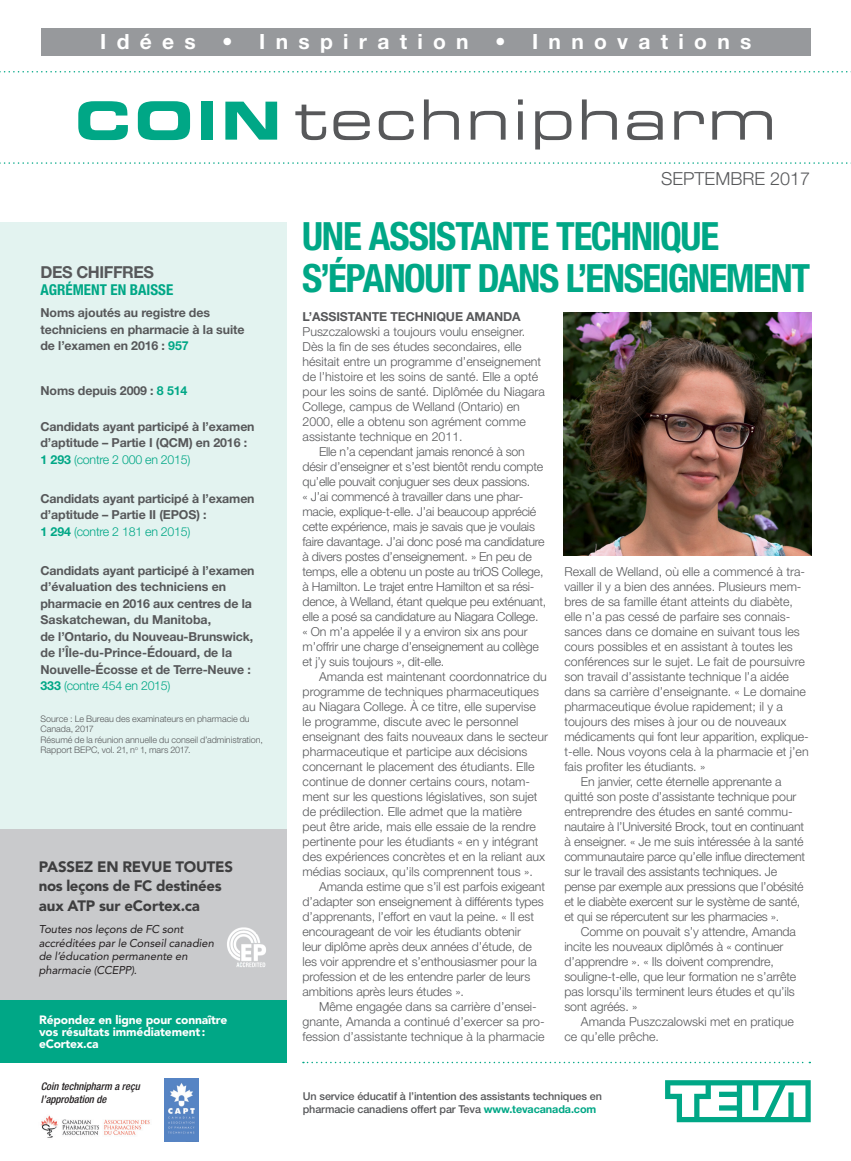
<style>
.page{position:relative;width:851px;height:1161px;background:#fff}
.page>*{position:absolute;margin:0;border:0;box-sizing:border-box;transform-origin:0 0}
.t1{font:55.5px "Eurostile LT Std Ex 2";letter-spacing:.05em;color:#57585a}
.TT___HEADS__LARGE_LI{font:700 condensed 39px/42px "Helvetica Neue LT Std";letter-spacing:-.04em;color:#00a786}
.t2{font:700 21px "Helvetica Neue LT Std";letter-spacing:.49em;color:#fff}
.t3{font:300 18px "Helvetica Neue LT Std";color:#57585a}
.heds{font:700 16.5px "Helvetica Neue LT Std";letter-spacing:-.025em;color:#57585a}
.t4{font:900 15px/19.5px "Avenir LT Std";letter-spacing:-.02em;color:#3e3e3f}
.heds-2{font:700 condensed 15px "Helvetica Neue LT Std";color:#00a786}
.TT___MAIN_TEXT{font:300 12.3px/15px "Helvetica Neue LT Std";letter-spacing:-.01em;color:#57585a}
.TT___MAIN_TEXT-2{font:700 12.3px/16.5px "Helvetica Neue LT Std";letter-spacing:-.01em;color:#57585a}
.t5{font:900 12px/12px "Avenir LT Std";letter-spacing:-.01em;color:#fff}
.t6{font:italic 11.25px/13.5px "Avenir LT Std";letter-spacing:-.005em;color:#231f20}
.TT___ENDORSEMENT_COP{font:500 10.8px/13.2px "Helvetica Neue LT Std";letter-spacing:-.01em;color:#57585a}
.t7{font:italic 500 condensed 10.5px "Helvetica Neue LT Std";color:#231f20}
.TT_references{font:300 9px/10.5px "Helvetica Neue LT Std";color:#57585a}
.s1{font-family:"Eurostile LT Std Bold Ex 2";font-size:52.5px;color:#00a786}
.s2{color:#00a786}
.s3{font-weight:300;color:#00a786}
.s4{font-weight:700}
.s5{font-weight:700;color:#00a786}
</style>
<div class="page">
<div style="left:0;top:222px;width:286px;height:672px;background:#e3f3f0"></div>
<svg style="left:303px;top:1062px;width:507px;height:1px"></svg>
<svg style="left:665px;top:1080px;width:145px;height:42px"></svg>
<div style="left:41px;top:28px;width:769px;height:28px;background:#97999c"></div>
<svg style="left:0;top:162px;width:851px;height:2px"></svg>
<svg style="left:0;top:71px;width:851px;height:2px"></svg>
<img style="left:40px;top:1115px;width:110px;height:23px">
<img style="left:164px;top:1078px;width:34px;height:63px">
<div style="left:0;top:829px;width:286px;height:172px;background:#c9cacc"></div>
<div style="left:0;top:1001px;width:286px;height:62px;background:#00a786"></div>
<img style="left:227px;top:927px;width:39px;height:40px">
<img style="left:563px;top:313px;width:248px;height:242px">
<p class="t2" style="left:100px;top:28px;width:97px">Idées</p>
<p class="t2" style="left:222px;top:28px;width:248px">• Inspiration</p>
<p class="t2" style="left:495px;top:28px;width:258px">• Innovations</p>
<p class="t1" style="left:75px;top:82px;width:702px"><span class="s1">COIN</span> technipharm</p>
<p class="heds" style="left:40px;top:262px;width:115px">DES CHIFFRES</p>
<p class="heds-2" style="left:40px;top:280px;width:134px">AGRÉMENT EN BAISSE</p>
<p class="TT___MAIN_TEXT-2" style="left:40px;top:304px;width:205px">Noms ajoutés au registre des techniciens en pharmacie à la suite de l’examen en 2016 : <span class="s2">957</span></p>
<p class="TT___MAIN_TEXT-2" style="left:40px;top:382px;width:148px">Noms depuis 2009 : <span class="s2">8 514</span></p>
<p class="TT___MAIN_TEXT-2" style="left:40px;top:418px;width:216px">Candidats ayant participé à l’examen d’aptitude – Partie I (QCM) en 2016 :<br><span class="s2">1 293</span> <span class="s3">(contre 2 000 en 2015)</span></p>
<p class="TT___MAIN_TEXT-2" style="left:40px;top:490px;width:216px">Candidats ayant participé à l’examen d’aptitude – Partie II (EPOS) :<br><span class="s2">1 294</span> <span class="s3">(contre 2 181 en 2015)</span></p>
<p class="TT___MAIN_TEXT-2" style="left:40px;top:562px;width:216px">Candidats ayant participé à l’examen d’évaluation des techniciens en pharmacie en 2016 aux centres de la Saskatchewan, du Manitoba,<br>de l’Ontario, du Nouveau-Brunswick, de l’Île-du-Prince-Édouard, de la Nouvelle-Écosse et de Terre-Neuve :<br><span class="s2">333</span> <span class="s3">(contre 454 en 2015)</span></p>
<p class="TT_references" style="left:40px;top:713px;width:211px">Source : Le Bureau des examinateurs en pharmacie du<br>Canada, 2017</p>
<p class="TT_references" style="left:40px;top:734px;width:224px">Résumé de la réunion annuelle du conseil d’administration,<br>Rapport BEPC, vol. 21, n<sup>o</sup> 1, mars 2017.</p>
<p class="t4" style="left:39px;top:857px;width:196px">PASSEZ EN REVUE TOUTES nos leçons de FC destinées aux ATP sur eCortex.ca</p>
<p class="t6" style="left:39px;top:923px;width:177px">Toutes nos leçons de FC sont accréditées par le Conseil canadien de l’éducation permanente en pharmacie (CCEPP).</p>
<p class="t5" style="left:39px;top:1014px;width:190px">Répondez en ligne pour connaître vos résultats immédiatement : eCortex.ca</p>
<p class="t7" style="left:41px;top:1080px;width:100px">Coin technipharm a reçu</p>
<p class="t7" style="left:41px;top:1093px;width:67px">l’approbation de</p>
<p class="t3" style="left:661px;top:168px;width:150px">SEPTEMBRE 2017</p>
<p class="TT___HEADS__LARGE_LI" style="left:302px;top:214px;width:509px">UNE ASSISTANTE TECHNIQUE<br>S’ÉPANOUIT DANS L’ENSEIGNEMENT</p>
<p class="TT___MAIN_TEXT" style="left:302px;top:309px;width:244px"><span class="s4">L’ASSISTANTE TECHNIQUE AMANDA </span>Puszczalowski a toujours voulu enseigner.<br>Dès la fin de ses études secondaires, elle hésitait entre un programme d’enseignement de l’histoire et les soins de santé. Elle a opté pour les soins de santé. Diplômée du Niagara College, campus de Welland (Ontario) en 2000, elle a obtenu son agrément comme assistante technique en 2011.</p>
<p class="TT___MAIN_TEXT" style="left:302px;top:444px;width:245px;text-indent:16px">Elle n’a cependant jamais renoncé à son désir d’enseigner et s’est bientôt rendu compte qu’elle pouvait conjuguer ses deux passions.<br>« J’ai commencé à travailler dans une phar&shy;macie, explique-t-elle. J’ai beaucoup apprécié cette expérience, mais je savais que je voulais faire davantage. J’ai donc posé ma candidature à divers postes d’enseignement. » En peu de temps, elle a obtenu un poste au triOS College, à Hamilton. Le trajet entre Hamilton et sa rési&shy;dence, à Welland, étant quelque peu exténuant, elle a posé sa candidature au Niagara College. « On m’a appelée il y a environ six ans pour m’offrir une charge d’enseignement au collège et j’y suis toujours », dit-elle.</p>
<p class="TT___MAIN_TEXT" style="left:302px;top:669px;width:247px;text-indent:16px">Amanda est maintenant coordonnatrice du programme de techniques pharmaceutiques au Niagara College. À ce titre, elle supervise<br>le programme, discute avec le personnel enseignant des faits nouveaux dans le secteur pharmaceutique et participe aux décisions concernant le placement des étudiants. Elle continue de donner certains cours, notam&shy;ment sur les questions législatives, son sujet de prédilection. Elle admet que la matière peut être aride, mais elle essaie de la rendre pertinente pour les étudiants « en y intégrant des expériences concrètes et en la reliant aux médias sociaux, qu’ils comprennent tous ».</p>
<p class="TT___MAIN_TEXT" style="left:302px;top:879px;width:244px;text-indent:16px">Amanda estime que s’il est parfois exigeant d’adapter son enseignement à différents types d’apprenants, l’effort en vaut la peine. « Il est encourageant de voir les étudiants obtenir<br>leur diplôme après deux années d’étude, de les voir apprendre et s’enthousiasmer pour la profession et de les entendre parler de leurs ambitions après leurs études ».</p>
<p class="TT___MAIN_TEXT" style="left:302px;top:999px;width:243px;text-indent:16px">Même engagée dans sa carrière d’ensei&shy;gnante, Amanda a continué d’exercer sa pro&shy;fession d’assistante technique à la pharmacie</p>
<p class="TT___MAIN_TEXT" style="left:564px;top:564px;width:246px">Rexall de Welland, où elle a commencé à tra&shy;vailler il y a bien des années. Plusieurs mem&shy;bres de sa famille étant atteints du diabète, elle n’a pas cessé de parfaire ses connais&shy;sances dans ce domaine en suivant tous les cours possibles et en assistant à toutes les conférences sur le sujet. Le fait de poursuivre son travail d’assistante technique l’a aidée dans sa carrière d’enseignante. « Le domaine pharmaceutique évolue rapidement; il y a toujours des mises à jour ou de nouveaux médicaments qui font leur apparition, explique&shy;t-elle. Nous voyons cela à la pharmacie et j’en fais profiter les étudiants. »</p>
<p class="TT___MAIN_TEXT" style="left:564px;top:774px;width:242px;text-indent:16px">En janvier, cette éternelle apprenante a quitté son poste d’assistante technique pour entreprendre des études en santé commu&shy;nautaire à l’Université Brock, tout en continuant à enseigner. « Je me suis intéressée à la santé communautaire parce qu’elle influe directement sur le travail des assistants techniques. Je pense par exemple aux pressions que l’obésité et le diabète exercent sur le système de santé, et qui se répercutent sur les pharmacies ».</p>
<p class="TT___MAIN_TEXT" style="left:564px;top:924px;width:233px;text-indent:16px">Comme on pouvait s’y attendre, Amanda incite les nouveaux diplômés à « continuer d’apprendre ». « Ils doivent comprendre, souligne-t-elle, que leur formation ne s’arrête pas lorsqu’ils terminent leurs études et qu’ils sont agréés. »</p>
<p class="TT___MAIN_TEXT" style="left:564px;top:1014px;width:231px;text-indent:16px">Amanda Puszczalowski met en pratique ce qu’elle prêche.</p>
<p class="TT___ENDORSEMENT_COP" style="left:303px;top:1089px;width:300px">Un service éducatif à l’intention des assistants techniques en pharmacie canadiens offert par Teva <span class="s5">www.tevacanada.com</span></p>
</div>
